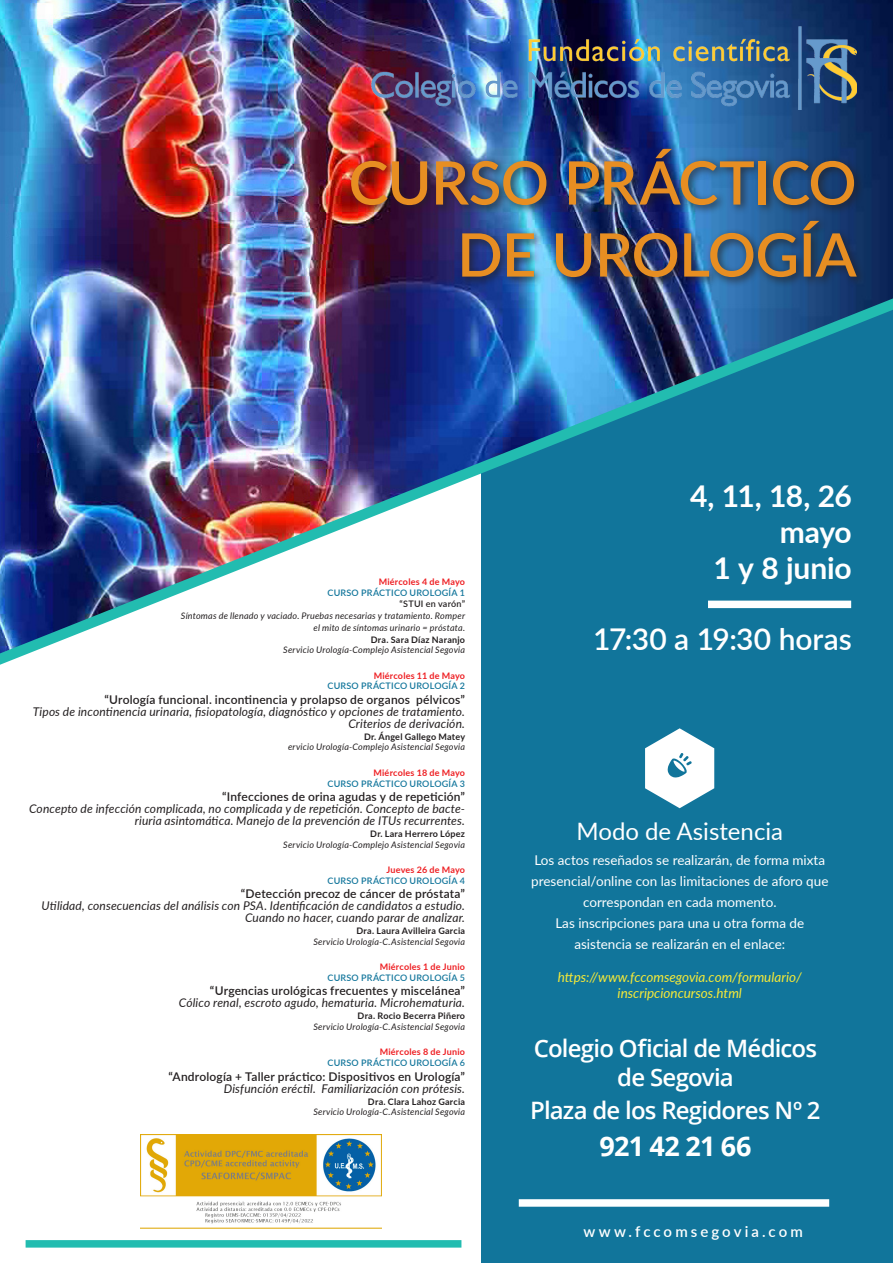
<style>
.page{position:relative;width:893px;height:1263px;background:#fff}
.page>*{position:absolute;margin:0;border:0;box-sizing:border-box;transform-origin:0 0}
.t1{font:600 60px "Lato";letter-spacing:-.015em;color:#e78e22}
.t2{font:52.5px "Entypo";color:#11759b}
.t3{font:700 30px/36px "Lato";letter-spacing:-.015em;color:#fff;text-align:right}
.t4{font:600 30px "Lato";letter-spacing:-.005em;color:#fff}
.Apartado{font:700 27px "Open Sans";letter-spacing:-.03em;color:#fff}
.Subapartado{font:600 24px/28.8px "Open Sans";letter-spacing:-.035em;color:#fff;text-align:center}
.t5{font:24px "Lato";color:#fff}
.t6{font:600 15px "Lato";letter-spacing:.205em;color:#fff}
.Cuerpo_de_Texto{font:13.5px/21px "Lato";color:#fff;text-align:center}
.Cuerpo_de_Texto-2{font:italic 13.5px/16.2px "Lato";color:#f7ea37;text-align:center}
.Subsección{font:italic 12px/12px "Lato";letter-spacing:.015em;color:#231f20;text-align:right}
.Subtitulo{font:600 12px "Lato";letter-spacing:.015em;color:#231f20}
.Cargos{font:italic 9px "Lato";letter-spacing:.02em;color:#231f20}
.Titulo_Sesión{font:600 9px "Lato";letter-spacing:.025em;color:#11759b}
.Ponente{font:700 9px "Lato";letter-spacing:.025em;color:#231f20}
.Fecha{font:700 9px "Lato";letter-spacing:.025em;color:#ee1f23}
.Subsección-2{font:italic 9px/12px "Lato";letter-spacing:.02em;color:#231f20;text-align:right}
.Subtitulo-2{font:600 9px "Lato";letter-spacing:.025em;color:#231f20}
</style>
<div class="page">
<div style="left:481px;top:299px;width:412px;height:964px;background:#11759b"></div>
<img style="left:0;top:0;width:893px;height:665px">
<div style="left:345px;top:143px;width:522px;height:145px;background:#231f20;opacity:.75"></div>
<svg style="left:645px;top:728px;width:69px;height:80px"></svg>
<img style="left:372px;top:27px;width:485px;height:82px">
<img style="left:140px;top:1134px;width:241px;height:94px">
<div style="left:708px;top:601px;width:143px;height:7px;background:#fff"></div>
<div style="left:26px;top:1240px;width:435px;height:7px;background:#22bcb0"></div>
<div style="left:519px;top:1199px;width:310px;height:8px;background:#fff"></div>
<p class="t1" style="left:349px;top:139px;width:509px">CURSO PRÁCTICO</p>
<p class="t1" style="left:457px;top:211px;width:401px">DE UROLOGÍA</p>
<p class="Fecha" style="left:379px;top:575px;width:88px">Miércoles 4 de Mayo</p>
<p class="Titulo_Sesión" style="left:327px;top:586px;width:139px">CURSO PRÁCTICO UROLOGÍA 1</p>
<p class="Subtitulo-2" style="left:400px;top:597px;width:67px">“STUI en varón”</p>
<p class="Subsección-2" style="left:181px;top:609px;width:286px">Síntomas de llenado y vaciado. Pruebas necesarias y tratamiento. Romper el mito de síntomas urinario = próstata.</p>
<p class="Ponente" style="left:371px;top:633px;width:96px">Dra. Sara Díaz Naranjo</p>
<p class="Cargos" style="left:283px;top:643px;width:183px">Servicio Urología-Complejo Asistencial Segovia</p>
<p class="Fecha" style="left:374px;top:669px;width:93px">Miércoles 11 de Mayo</p>
<p class="Titulo_Sesión" style="left:327px;top:680px;width:139px">CURSO PRÁCTICO UROLOGÍA 2</p>
<p class="Subtitulo" style="left:104px;top:691px;width:362px">“Urología funcional. incontinencia y prolapso de organos pélvicos”</p>
<p class="Subsección" style="left:33px;top:705px;width:434px">Tipos de incontinencia urinaria, fisiopatología, diagnóstico y opciones de tratamiento.<br>Criterios de derivación.</p>
<p class="Ponente" style="left:364px;top:730px;width:102px">Dr. Ángel Gallego Matey</p>
<p class="Cargos" style="left:288px;top:741px;width:178px">ervicio Urología-Complejo Asistencial Segovia</p>
<p class="Fecha" style="left:373px;top:766px;width:93px">Miércoles 18 de Mayo</p>
<p class="Titulo_Sesión" style="left:327px;top:777px;width:139px">CURSO PRÁCTICO UROLOGÍA 3</p>
<p class="Subtitulo" style="left:222px;top:788px;width:245px">“Infecciones de orina agudas y de repetición”</p>
<p class="Subsección" style="left:29px;top:802px;width:438px">Concepto de infección complicada, no complicada y de repetición. Concepto de bacte&shy;riuria asintomática. Manejo de la prevención de ITUs recurrentes.</p>
<p class="Ponente" style="left:370px;top:827px;width:96px">Dr. Lara Herrero López</p>
<p class="Cargos" style="left:283px;top:838px;width:183px">Servicio Urología-Complejo Asistencial Segovia</p>
<p class="Fecha" style="left:386px;top:863px;width:80px">Jueves 26 de Mayo</p>
<p class="Titulo_Sesión" style="left:327px;top:874px;width:139px">CURSO PRÁCTICO UROLOGÍA 4</p>
<p class="Subtitulo" style="left:241px;top:885px;width:226px">“Detección precoz de cáncer de próstata”</p>
<p class="Subsección" style="left:42px;top:899px;width:425px">Utilidad, consecuencias del análisis con PSA. Identificación de candidatos a estudio.<br>Cuando no hacer, cuando parar de analizar.</p>
<p class="Ponente" style="left:356px;top:924px;width:110px">Dra. Laura Avilleira Garcia</p>
<p class="Cargos" style="left:313px;top:935px;width:153px">Servicio Urología-C.Asistencial Segovia</p>
<p class="Fecha" style="left:380px;top:960px;width:87px">Miércoles 1 de Junio</p>
<p class="Titulo_Sesión" style="left:327px;top:971px;width:139px">CURSO PRÁCTICO UROLOGÍA 5</p>
<p class="Subtitulo" style="left:210px;top:982px;width:257px">“Urgencias urológicas frecuentes y miscelánea”</p>
<p class="Subsección" style="left:179px;top:997px;width:288px">Cólico renal, escroto agudo, hematuria. Microhematuria.</p>
<p class="Ponente" style="left:358px;top:1009px;width:109px">Dra. Rocio Becerra Piñero</p>
<p class="Cargos" style="left:313px;top:1020px;width:153px">Servicio Urología-C.Asistencial Segovia</p>
<p class="Fecha" style="left:380px;top:1045px;width:87px">Miércoles 8 de Junio</p>
<p class="Titulo_Sesión" style="left:327px;top:1056px;width:139px">CURSO PRÁCTICO UROLOGÍA 6</p>
<p class="Subtitulo" style="left:169px;top:1067px;width:298px">“Andrología + Taller práctico: Dispositivos en Urología”</p>
<p class="Subsección" style="left:224px;top:1082px;width:243px">Disfunción eréctil. Familiarización con prótesis.</p>
<p class="Ponente" style="left:368px;top:1095px;width:99px">Dra. Clara Lahoz Garcia</p>
<p class="Cargos" style="left:313px;top:1105px;width:153px">Servicio Urología-C.Asistencial Segovia</p>
<p class="t3" style="left:690px;top:477px;width:163px">4, 11, 18, 26 mayo<br>1 y 8 junio</p>
<p class="t4" style="left:593px;top:617px;width:260px">17:30 a 19:30 horas</p>
<p class="t2" style="left:665px;top:729px;width:31px">á</p>
<p class="t5" style="left:576px;top:814px;width:208px">Modo de Asistencia</p>
<p class="Cuerpo_de_Texto" style="left:531px;top:849px;width:299px">Los actos reseñados se realizarán, de forma mixta presencial/online con las limitaciones de aforo que correspondan en cada momento.</p>
<p class="Cuerpo_de_Texto" style="left:555px;top:912px;width:250px">Las inscripciones para una u otra forma de asistencia se realizarán en el enlace:</p>
<p class="Cuerpo_de_Texto-2" style="left:558px;top:968px;width:245px">https://www.fccomsegovia.com/formulario/ inscripcioncursos.html</p>
<p class="Subapartado" style="left:534px;top:1033px;width:285px">Colegio Oficial de Médicos de Segovia</p>
<p class="Subapartado" style="left:530px;top:1095px;width:292px">Plaza de los Regidores Nº 2</p>
<p class="Apartado" style="left:599px;top:1127px;width:153px">921 42 21 66</p>
<p class="t6" style="left:583px;top:1220px;width:221px">www.fccomsegovia.com</p>
</div>
